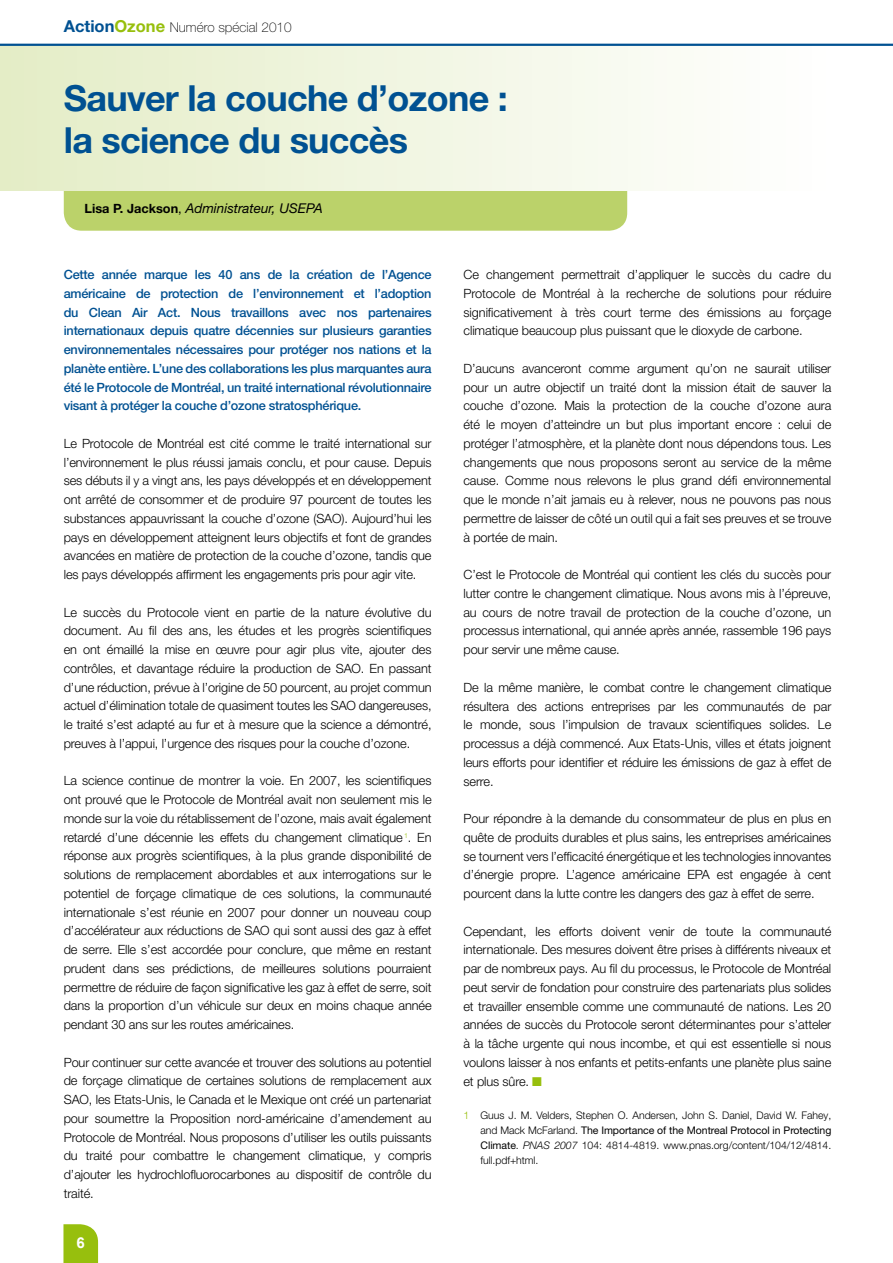
<style>
.page{position:relative;width:893px;height:1263px;background:#fff}
.page>*{position:absolute;margin:0;border:0;box-sizing:border-box;transform-origin:0 0}
.t1{font:700 36px/42px "Helvetica Neue LT Pro";letter-spacing:-.02em;color:#005192}
.t2{font:700 15px "Arial";color:#fff}
.t3{font:italic 13.5px "Helvetica Neue LT Pro";color:#000}
.t4{font:100 13.5px "Helvetica Neue LT Pro";color:#000}
.t5{font:300 12.75px/18.8px "Helvetica Neue LT Pro";letter-spacing:-.01em;color:#000;text-align:justify}
.t6{font:500 12.75px/18.8px "Helvetica Neue LT Pro";letter-spacing:-.02em;color:#005192;text-align:justify}
.t7{font:300 10.5px/15px "Helvetica Neue LT Pro";letter-spacing:-.005em;color:#000;text-align:justify}
.s1{font-weight:700;font-size:16.5px;color:#005192}
.s2{font-weight:700;font-size:16.5px;color:#97bf0d}
.s3{font-weight:700;font-style:normal;font-size:12.75px}
.s4{font-style:normal;font-size:12.75px}
.s5{color:#97bf0d}
.s6{font-weight:400}
.s7{font-style:italic}
</style>
<div class="page">
<div style="left:64px;top:172px;width:563px;height:59px;background:#bbd26a;border-radius:18px"></div>
<div style="left:0;top:45px;width:828px;height:146px;background:linear-gradient(to right,#e4edc6,#fff)"></div>
<svg style="left:63px;top:1224px;width:35px;height:39px"></svg>
<hr style="left:0;top:44px;width:893px;height:2px;background:#005192">
<p class="t4" style="left:64px;top:19px;width:229px"><span class="s1">Action</span><span class="s2">Ozone</span> Numéro spécial 2010</p>
<h1 class="t1" style="left:64px;top:76px;width:446px">Sauver la couche d’ozone : la science du succès</h1>
<p class="t3" style="left:85px;top:200px;width:240px"><span class="s3">Lisa P. Jackson</span><span class="s4">,</span> Administrateur, USEPA</p>
<p class="t6" style="left:64px;top:265px;width:369px">Cette année marque les 40 ans de la création de l’Agence américaine de protection de l’environnement et l’adoption du Clean Air Act. Nous travaillons avec nos partenaires internationaux depuis quatre décennies sur plusieurs garanties environnementales nécessaires pour protéger nos nations et la planète entière. L’une des collaborations les plus marquantes aura été le Protocole de Montréal, un traité international révolutionnaire visant à protéger la couche d’ozone stratosphérique.</p>
<p class="t5" style="left:64px;top:434px;width:369px">Le Protocole de Montréal est cité comme le traité international sur l’environnement le plus réussi jamais conclu, et pour cause. Depuis ses débuts il y a vingt ans, les pays développés et en développement ont arrêté de consommer et de produire 97 pourcent de toutes les substances appauvrissant la couche d’ozone (SAO). Aujourd’hui les pays en développement atteignent leurs objectifs et font de grandes avancées en matière de protection de la couche d’ozone, tandis que les pays développés affirment les engagements pris pour agir vite.</p>
<p class="t5" style="left:64px;top:602px;width:369px">Le succès du Protocole vient en partie de la nature évolutive du document. Au fil des ans, les études et les progrès scientifiques en ont émaillé la mise en œuvre pour agir plus vite, ajouter des contrôles, et davantage réduire la production de SAO. En passant d’une réduction, prévue à l’origine de 50 pourcent, au projet commun actuel d’élimination totale de quasiment toutes les SAO dangereuses, le traité s’est adapté au fur et à mesure que la science a démontré, preuves à l’appui, l’urgence des risques pour la couche d’ozone.</p>
<p class="t5" style="left:64px;top:771px;width:369px">La science continue de montrer la voie. En 2007, les scientifiques ont prouvé que le Protocole de Montréal avait non seulement mis le monde sur la voie du rétablissement de l’ozone, mais avait également retardé d’une décennie les effets du changement climatique <sup>1</sup>. En réponse aux progrès scientifiques, à la plus grande disponibilité de solutions de remplacement abordables et aux interrogations sur le potentiel de forçage climatique de ces solutions, la communauté internationale s’est réunie en 2007 pour donner un nouveau coup d’accélérateur aux réductions de SAO qui sont aussi des gaz à effet de serre. Elle s’est accordée pour conclure, que même en restant prudent dans ses prédictions, de meilleures solutions pourraient permettre de réduire de façon significative les gaz à effet de serre, soit dans la proportion d’un véhicule sur deux en moins chaque année pendant 30 ans sur les routes américaines.</p>
<p class="t5" style="left:64px;top:1052px;width:369px">Pour continuer sur cette avancée et trouver des solutions au potentiel de forçage climatique de certaines solutions de remplacement aux SAO, les Etats-Unis, le Canada et le Mexique ont créé un partenariat pour soumettre la Proposition nord-américaine d’amendement au Protocole de Montréal. Nous proposons d’utiliser les outils puissants du traité pour combattre le changement climatique, y compris d’ajouter les hydrochlofluorocarbones au dispositif de contrôle du traité.</p>
<p class="t2" style="left:77px;top:1233px;width:10px">6</p>
<p class="t5" style="left:463px;top:265px;width:369px">Ce changement permettrait d’appliquer le succès du cadre du Protocole de Montréal à la recherche de solutions pour réduire significativement à très court terme des émissions au forçage climatique beaucoup plus puissant que le dioxyde de carbone.</p>
<p class="t5" style="left:463px;top:359px;width:369px">D’aucuns avanceront comme argument qu’on ne saurait utiliser pour un autre objectif un traité dont la mission était de sauver la couche d’ozone. Mais la protection de la couche d’ozone aura été le moyen d’atteindre un but plus important encore : celui de protéger l’atmosphère, et la planète dont nous dépendons tous. Les changements que nous proposons seront au service de la même cause. Comme nous relevons le plus grand défi environnemental que le monde n’ait jamais eu à relever, nous ne pouvons pas nous permettre de laisser de côté un outil qui a fait ses preuves et se trouve à portée de main.</p>
<p class="t5" style="left:463px;top:565px;width:369px">C’est le Protocole de Montréal qui contient les clés du succès pour lutter contre le changement climatique. Nous avons mis à l’épreuve, au cours de notre travail de protection de la couche d’ozone, un processus international, qui année après année, rassemble 196 pays pour servir une même cause.</p>
<p class="t5" style="left:463px;top:677px;width:369px">De la même manière, le combat contre le changement climatique résultera des actions entreprises par les communautés de par le monde, sous l’impulsion de travaux scientifiques solides. Le processus a déjà commencé. Aux Etats-Unis, villes et états joignent leurs efforts pour identifier et réduire les émissions de gaz à effet de serre.</p>
<p class="t5" style="left:463px;top:809px;width:369px">Pour répondre à la demande du consommateur de plus en plus en quête de produits durables et plus sains, les entreprises américaines se tournent vers l’efficacité énergétique et les technologies innovantes d’énergie propre. L’agence américaine EPA est engagée à cent pourcent dans la lutte contre les dangers des gaz à effet de serre.</p>
<p class="t5" style="left:463px;top:921px;width:369px">Cependant, les efforts doivent venir de toute la communauté internationale. Des mesures doivent être prises à différents niveaux et par de nombreux pays. Au fil du processus, le Protocole de Montréal peut servir de fondation pour construire des partenariats plus solides et travailler ensemble comme une communauté de nations. Les 20 années de succès du Protocole seront déterminantes pour s’atteler à la tâche urgente qui nous incombe, et qui est essentielle si nous voulons laisser à nos enfants et petits-enfants une planète plus saine et plus sûre. <span class="s5">■</span></p>
<p class="t7" style="left:480px;top:1108px;width:352px;text-indent:-17px"><span class="s5">1</span> Guus J. M. Velders, Stephen O. Andersen, John S. Daniel, David W. Fahey, and Mack McFarland. <span class="s6">The Importance of the Montreal Protocol in Protecting Climate</span>. <span class="s7">PNAS 2007</span> 104: 4814-4819. www.pnas.org/content/104/12/4814. full.pdf+html.</p>
</div>
